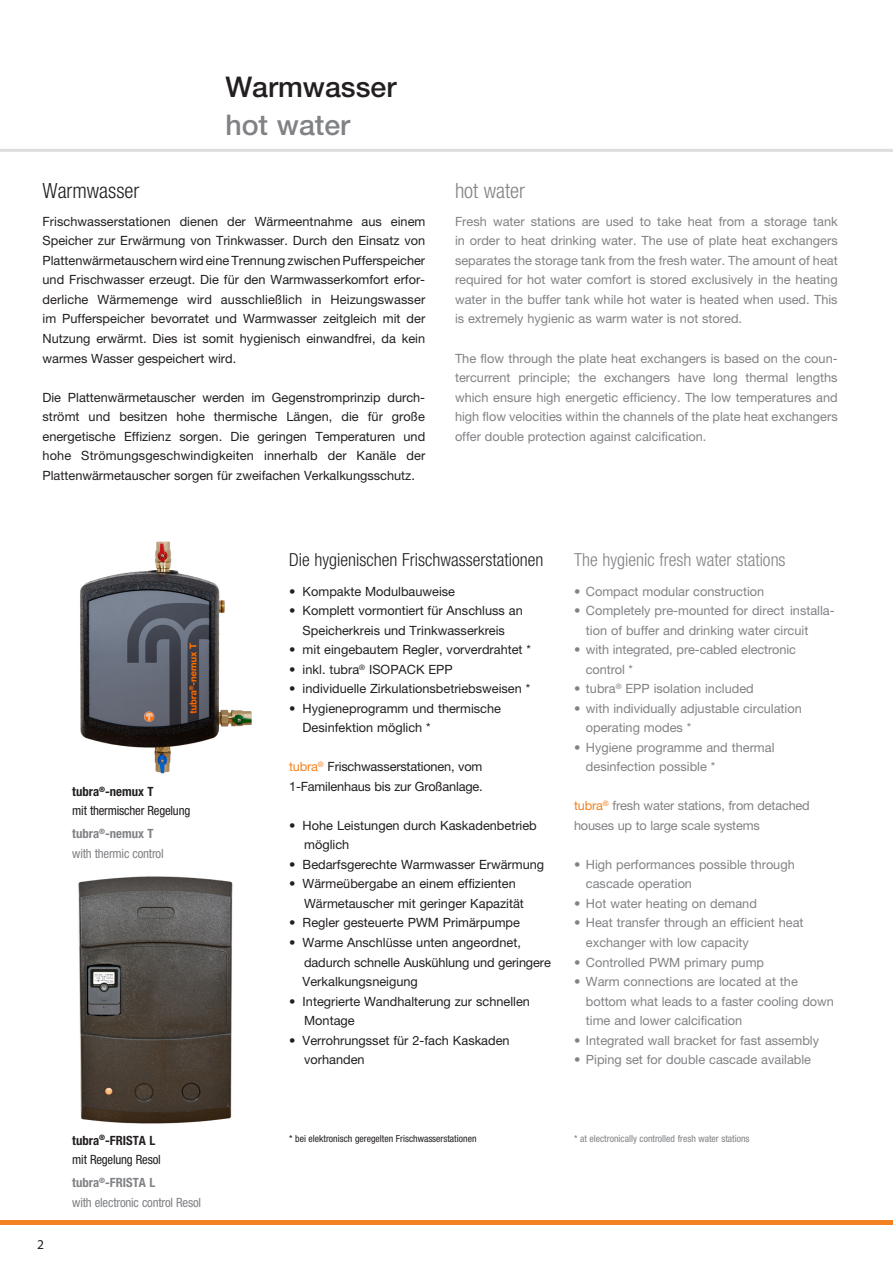
<style>
.page{position:relative;width:893px;height:1263px;background:#fff}
.page>*{position:absolute;margin:0;border:0;box-sizing:border-box;transform-origin:0 0}
.t1{font:500 28.5px "Helvetica Neue LT Std";color:#231f20}
.t2{font:500 28.5px "Helvetica Neue LT Std";color:#808285}
.t3{font:300 condensed 21px "Helvetica Neue LT Std";color:#231f20}
.t4{font:300 condensed 21px "Helvetica Neue LT Std";color:#808285}
.t5{font:300 condensed 18px "Helvetica Neue LT Std";color:#231f20}
.t6{font:300 condensed 18px "Helvetica Neue LT Std";color:#808285}
.t7{font:13.5px "Myriad Pro";color:#231f20}
.t8{font:12.75px/19.5px "Helvetica Neue LT Std";color:#231f20}
.t9{font:12.75px/19.5px "Helvetica Neue LT Std";color:#808285}
.t10{font:condensed 12.75px/19.5px "Helvetica Neue LT Std";letter-spacing:-.015em;color:#231f20}
.t11{font:condensed 12.75px "Helvetica Neue LT Std";letter-spacing:-.015em;color:#808285}
.t12{font:700 condensed 12.75px "Helvetica Neue LT Std";color:#808285}
.t13{font:700 condensed 12.75px "Helvetica Neue LT Std";color:#231f20}
.t14{font:condensed 9.75px "Helvetica Neue LT Std";color:#231f20}
.t15{font:condensed 9.75px "Helvetica Neue LT Std";color:#808285}
.s1{font-weight:700}
.s2{color:#f58220}
</style>
<div class="page">
<div style="left:0;top:1220px;width:893px;height:5px;background:#f58220"></div>
<hr style="left:0;top:149px;width:893px;height:3px;background:#dcdddf">
<img style="left:80px;top:541px;width:172px;height:233px">
<img style="left:78px;top:876px;width:155px;height:248px">
<p class="t1" style="left:225px;top:70px;width:173px">Warmwasser</p>
<p class="t3" style="left:43px;top:178px;width:98px">Warmwasser</p>
<p class="t2" style="left:225px;top:108px;width:126px">hot water</p>
<p class="t8" style="left:43px;top:211px;width:384px;text-align:justify">Frischwasserstationen dienen der Wärmeentnahme aus einem Speicher zur Erwärmung von Trinkwasser. Durch den Einsatz von Plattenwärmetauschern wird eine Trennung zwischen Pufferspeicher und Frischwasser erzeugt. Die für den Warmwasserkomfort erfor&shy;derliche Wärmemenge wird ausschließlich in Heizungswasser im Pufferspeicher bevorratet und Warmwasser zeitgleich mit der Nutzung erwärmt. Dies ist somit hygienisch einwandfrei, da kein warmes Wasser gespeichert wird.</p>
<p class="t8" style="left:43px;top:387px;width:384px;text-align:justify">Die Plattenwärmetauscher werden im Gegenstromprinzip durch&shy;strömt und besitzen hohe thermische Längen, die für große energetische Effizienz sorgen. Die geringen Temperaturen und hohe Strömungsgeschwindigkeiten innerhalb der Kanäle der Plattenwärmetauscher sorgen für zweifachen Verkalkungsschutz.</p>
<p class="t4" style="left:455px;top:178px;width:72px">hot water</p>
<p class="t9" style="left:455px;top:211px;width:384px;text-align:justify">Fresh water stations are used to take heat from a storage tank in order to heat drinking water. The use of plate heat exchangers separates the storage tank from the fresh water. The amount of heat required for hot water comfort is stored exclusively in the heating water in the buffer tank while hot water is heated when used. This is extremely hygienic as warm water is not stored.</p>
<p class="t9" style="left:455px;top:348px;width:384px;text-align:justify">The flow through the plate heat exchangers is based on the coun&shy;tercurrent principle; the exchangers have long thermal lengths which ensure high energetic efficiency. The low temperatures and high flow velocities within the channels of the plate heat exchangers offer double protection against calcification.</p>
<p class="t10" style="left:72px;top:781px;width:120px"><span class="s1">tubra</span><sup>®</sup><span class="s1">-nemux T<br></span>mit thermischer Regelung</p>
<p class="t12" style="left:72px;top:826px;width:83px">tubra<sup>®</sup>-nemux T</p>
<p class="t11" style="left:72px;top:846px;width:93px">with thermic control</p>
<p class="t7" style="left:37px;top:1236px;width:8px">2</p>
<p class="t13" style="left:72px;top:1132px;width:84px">tubra<sup>®</sup>-FRISTA L</p>
<p class="t10" style="left:72px;top:1150px;width:90px">mit Regelung Resol</p>
<p class="t12" style="left:72px;top:1175px;width:84px">tubra<sup>®</sup>-FRISTA L</p>
<p class="t11" style="left:72px;top:1195px;width:130px">with electronic control Resol</p>
<p class="t5" style="left:289px;top:549px;width:256px">Die hygienischen Frischwasserstationen</p>
<p class="t8" style="left:289px;top:581px;width:167px">• Kompakte Modulbauweise</p>
<p class="t8" style="left:289px;top:601px;width:235px;text-align:center">• Komplett vormontiert für Anschluss an<br>Speicherkreis und Trinkwasserkreis</p>
<p class="t8" style="left:289px;top:640px;width:243px">• mit eingebautem Regler, vorverdrahtet *</p>
<p class="t8" style="left:289px;top:659px;width:165px">• inkl. tubra<sup>®</sup> ISOPACK EPP</p>
<p class="t8" style="left:289px;top:679px;width:243px">• individuelle Zirkulationsbetriebsweisen *</p>
<p class="t8" style="left:303px;top:698px;width:200px;text-indent:-14px">• Hygieneprogramm und thermische<br>Desinfektion möglich *</p>
<p class="t8" style="left:289px;top:757px;width:195px"><span class="s2">tubra</span><sup>®</sup> Frischwasserstationen, vom<br>1-Familenhaus bis zur Großanlage.</p>
<p class="t8" style="left:304px;top:815px;width:234px;text-indent:-15px">• Hohe Leistungen durch Kaskadenbetrieb möglich</p>
<p class="t8" style="left:289px;top:854px;width:257px">• Bedarfsgerechte Warmwasser Erwärmung</p>
<p class="t8" style="left:304px;top:874px;width:221px;text-indent:-15px">• Wärmeübergabe an einem effizienten<br>Wärmetauscher mit geringer Kapazität</p>
<p class="t8" style="left:289px;top:913px;width:232px">• Regler gesteuerte PWM Primärpumpe</p>
<p class="t8" style="left:303px;top:932px;width:250px;text-indent:-14px">• Warme Anschlüsse unten angeordnet, dadurch schnelle Auskühlung und geringere<br>Verkalkungsneigung</p>
<p class="t8" style="left:304px;top:991px;width:227px;text-indent:-15px">• Integrierte Wandhalterung zur schnellen<br>Montage</p>
<p class="t8" style="left:304px;top:1030px;width:207px;text-indent:-15px">• Verrohrungsset für 2-fach Kaskaden vorhanden</p>
<p class="t6" style="left:574px;top:549px;width:213px">The hygienic fresh water stations</p>
<p class="t9" style="left:574px;top:581px;width:192px">• Compact modular construction</p>
<p class="t9" style="left:586px;top:601px;width:250px;text-indent:-12px">• Completely pre-mounted for direct installa&shy;tion of buffer and drinking water circuit</p>
<p class="t9" style="left:586px;top:640px;width:211px;text-indent:-12px">• with integrated, pre-cabled electronic control *</p>
<p class="t9" style="left:574px;top:679px;width:181px">• tubra<sup>®</sup> EPP isolation included</p>
<p class="t9" style="left:586px;top:698px;width:217px;text-indent:-12px">• with individually adjustable circulation operating modes *</p>
<p class="t9" style="left:586px;top:737px;width:190px;text-indent:-12px">• Hygiene programme and thermal desinfection possible *</p>
<p class="t9" style="left:574px;top:796px;width:237px"><span class="s2">tubra</span><sup>®</sup> fresh water stations, from detached houses up to large scale systems</p>
<p class="t9" style="left:586px;top:854px;width:210px;text-indent:-12px">• High performances possible through cascade operation</p>
<p class="t9" style="left:574px;top:893px;width:184px">• Hot water heating on demand</p>
<p class="t9" style="left:586px;top:913px;width:219px;text-indent:-12px">• Heat transfer through an efficient heat exchanger with low capacity</p>
<p class="t9" style="left:574px;top:952px;width:192px">• Controlled PWM primary pump</p>
<p class="t9" style="left:586px;top:971px;width:249px;text-indent:-12px">• Warm connections are located at the bottom what leads to a faster cooling down time and lower calcification</p>
<p class="t9" style="left:574px;top:1030px;width:247px">• Integrated wall bracket for fast assembly</p>
<p class="t9" style="left:574px;top:1049px;width:239px">• Piping set for double cascade available</p>
<p class="t14" style="left:289px;top:1133px;width:189px">* bei elektronisch geregelten Frischwasserstationen</p>
<p class="t15" style="left:574px;top:1133px;width:177px">* at electronically controlled fresh water stations</p>
</div>
